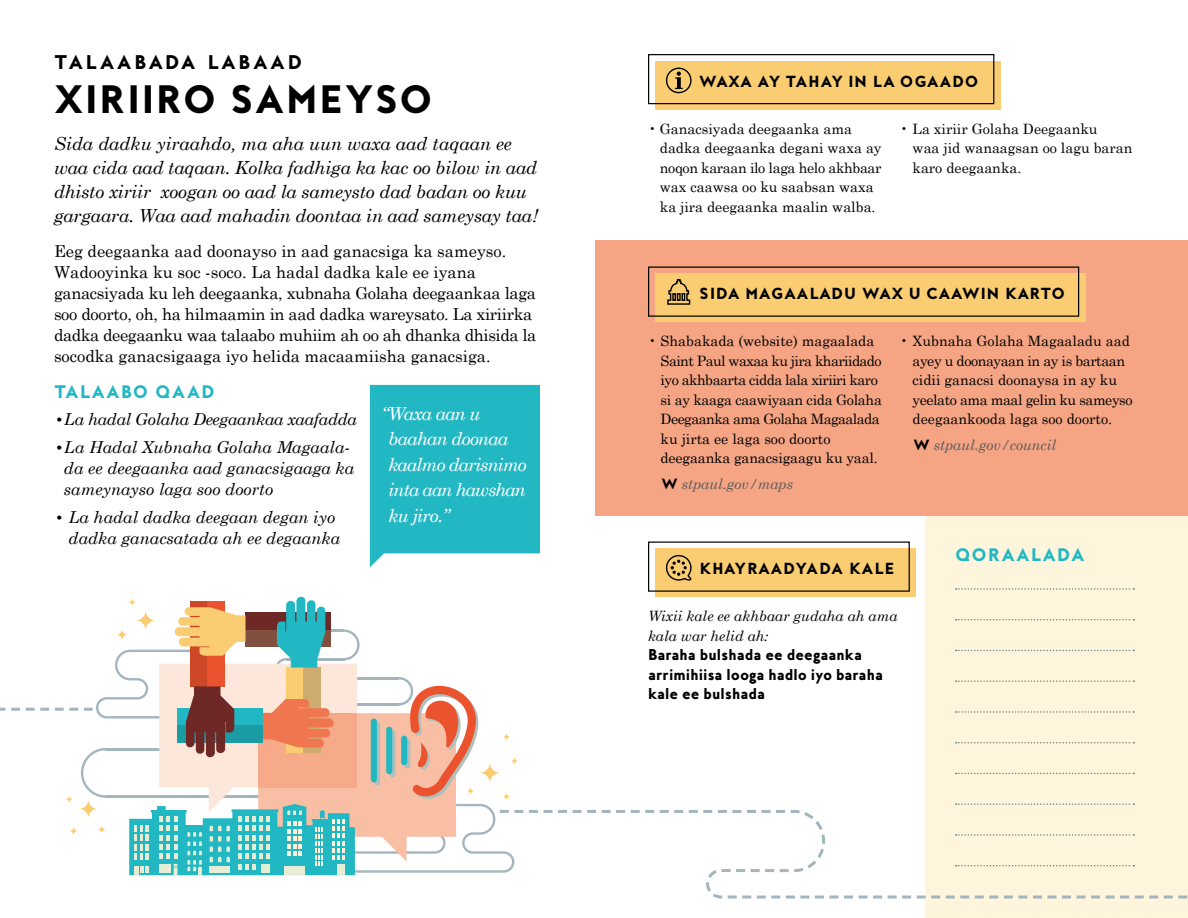
<style>
.page{position:relative;width:1188px;height:918px;background:#fff}
.page>*{position:absolute;margin:0;border:0;box-sizing:border-box;transform-origin:0 0}
.t1{font:900 36px "MB Empire";letter-spacing:.05em;color:#000}
.t2{font:italic 18px/24px "Century Schoolbook";letter-spacing:-.01em;color:#000}
.t3{font:italic 18px/25.5px "Century Schoolbook";letter-spacing:-.05em;color:#fff}
.t4{font:900 18px "MB Empire";letter-spacing:.125em;color:#000}
.t5{font:16.5px/21px "Century Schoolbook";letter-spacing:-.02em;color:#000}
.t6{font:italic 16.5px/21px "Century Schoolbook";color:#000}
.t7{font:italic 16.5px "Century Schoolbook";letter-spacing:-.02em;color:#000}
.t8{font:900 16.5px "MB Empire";letter-spacing:.075em;color:#22b8c3}
.t9{font:900 14.55px "MB Empire";letter-spacing:.025em;color:#000}
.t10{font:14.25px/19.5px "Century Schoolbook";color:#000}
.t11{font:14.25px/19.5px "Century Schoolbook";letter-spacing:-.02em;color:#000}
.t12{font:900 14.25px/19.5px "MB Empire";color:#000}
.t13{font:italic 14.25px/19.5px "Century Schoolbook";color:#000}
.t14{font:italic 14.25px "Century Schoolbook";color:#58595b}
.s1{font-family:"MB Empire";font-weight:900;font-style:normal;font-size:13.5px;color:#000}
</style>
<div class="page">
<svg style="left:26px;top:708px;width:23px;height:3px"></svg>
<svg style="left:0;top:708px;width:20px;height:3px"></svg>
<div style="left:926px;top:495px;width:262px;height:423px;background:#fff4dc"></div>
<div style="left:596px;top:240px;width:592px;height:275px;background:#f5a584"></div>
<svg style="left:594px;top:810px;width:594px;height:89px"></svg>
<svg style="left:370px;top:385px;width:170px;height:182px;background:#31bdc7"></svg>
<svg style="left:55px;top:597px;width:539px;height:279px"></svg>
<svg style="left:956px;top:588px;width:178px;height:2px"></svg>
<svg style="left:956px;top:619px;width:178px;height:1px"></svg>
<svg style="left:956px;top:650px;width:178px;height:1px"></svg>
<svg style="left:956px;top:680px;width:178px;height:2px"></svg>
<svg style="left:956px;top:711px;width:178px;height:2px"></svg>
<svg style="left:956px;top:742px;width:178px;height:1px"></svg>
<svg style="left:956px;top:773px;width:178px;height:1px"></svg>
<svg style="left:956px;top:803px;width:178px;height:2px"></svg>
<svg style="left:956px;top:834px;width:178px;height:2px"></svg>
<svg style="left:956px;top:865px;width:178px;height:1px"></svg>
<div style="left:655px;top:61px;width:346px;height:49px;background:#facd73"></div>
<div style="left:648px;top:54px;width:346px;height:50px;border:1px solid #000"></div>
<svg style="left:675px;top:72px;width:8px;height:17px"></svg>
<div style="left:666px;top:68px;width:26px;height:25px;border:1px solid #000;border-radius:50%"></div>
<div style="left:655px;top:273px;width:430px;height:49px;background:#facd73"></div>
<svg style="left:667px;top:278px;width:24px;height:27px"></svg>
<div style="left:655px;top:548px;width:261px;height:49px;background:#facd73"></div>
<svg style="left:665px;top:554px;width:27px;height:27px"></svg>
<p class="t4" style="left:54px;top:51px;width:250px">TALAABADA LABAAD</p>
<h1 class="t1" style="left:54px;top:75px;width:380px">XIRIIRO SAMEYSO</h1>
<p class="t2" style="left:54px;top:131px;width:486px">Sida dadku yiraahdo, ma aha uun waxa aad taqaan ee waa cida aad taqaan. Kolka fadhiga ka kac oo bilow in aad dhisto xiriir xoogan oo aad la sameysto dad badan oo kuu gargaara. Waa aad mahadin doontaa in aad sameysay taa!</p>
<p class="t5" style="left:54px;top:240px;width:484px">Eeg deegaanka aad doonayso in aad ganacsiga ka sameyso.<br>Wadooyinka ku soc -soco. La hadal dadka kale ee iyana ganacsiyada ku leh deegaanka, xubnaha Golaha deegaankaa laga soo doorto, oh, ha hilmaamin in aad dadka wareysato. La xiriirka dadka deegaanku waa talaabo muhiim ah oo ah dhanka dhisida la socodka ganacsigaaga iyo helida macaamiisha ganacsiga.</p>
<p class="t8" style="left:54px;top:380px;width:162px">TALAABO QAAD</p>
<p class="t7" style="left:54px;top:409px;width:305px">•La hadal Golaha Deegaankaa xaafadda</p>
<p class="t6" style="left:64px;top:436px;width:292px;text-indent:-10px">•La Hadal Xubnaha Golaha Magaala&shy;da ee deegaanka aad ganacsigaaga ka sameynayso laga soo doorto</p>
<p class="t6" style="left:54px;top:506px;width:288px;text-align:right">• La hadal dadka deegaan degan iyo dadka ganacsatada ah ee degaanka</p>
<p class="t3" style="left:388px;top:400px;width:140px;text-indent:-7px">“Waxa aan u baahan doonaa kaalmo darisnimo inta aan hawshan ku jiro.”</p>
<p class="t9" style="left:699px;top:72px;width:281px">WAXA AY TAHAY IN LA OGAADO</p>
<p class="t10" style="left:660px;top:118px;width:223px;text-indent:-12px">• Ganacsiyada deegaanka ama dadka deegaanka degani waxa ay noqon karaan ilo laga helo akhbaar wax caawsa oo ku saabsan waxa ka jira deegaanka maalin walba.</p>
<p class="t10" style="left:913px;top:118px;width:221px;text-indent:-13px">• La xiriir Golaha Deegaanku<br>waa jid wanaagsan oo lagu baran karo deegaanka.</p>
<p class="t9" style="left:699px;top:284px;width:367px">SIDA MAGAALADU WAX U CAAWIN KARTO</p>
<p class="t11" style="left:661px;top:331px;width:223px;text-indent:-13px">• Shabakada (website) magaalada<br>Saint Paul waxaa ku jira khariidado iyo akhbaarta cidda lala xiriiri karo si ay kaaga caawiyaan cida Golaha<br>Deegaanka ama Golaha Magaalada ku jirta ee laga soo doorto deegaanka ganacsigaagu ku yaal.</p>
<p class="t14" style="left:662px;top:476px;width:133px"><span class="s1">W</span> stpaul.gov/maps</p>
<p class="t10" style="left:913px;top:331px;width:221px;text-indent:-13px">• Xubnaha Golaha Magaaladu aad ayey u doonayaan in ay is bartaan cidii ganacsi doonaysa in ay ku yeelato ama maal gelin ku sameyso deegaankooda laga soo doorto.</p>
<p class="t14" style="left:914px;top:437px;width:144px"><span class="s1">W</span> stpaul.gov/council</p>
<p class="t9" style="left:700px;top:559px;width:196px">KHAYRAADYADA KALE</p>
<p class="t8" style="left:955px;top:544px;width:131px">QORAALADA</p>
<p class="t13" style="left:648px;top:606px;width:251px">Wixii kale ee akhbaar gudaha ah ama kala war helid ah:</p>
<p class="t12" style="left:648px;top:645px;width:237px">Baraha bulshada ee deegaanka arrimihiisa looga hadlo iyo baraha kale ee bulshada</p>
</div>
